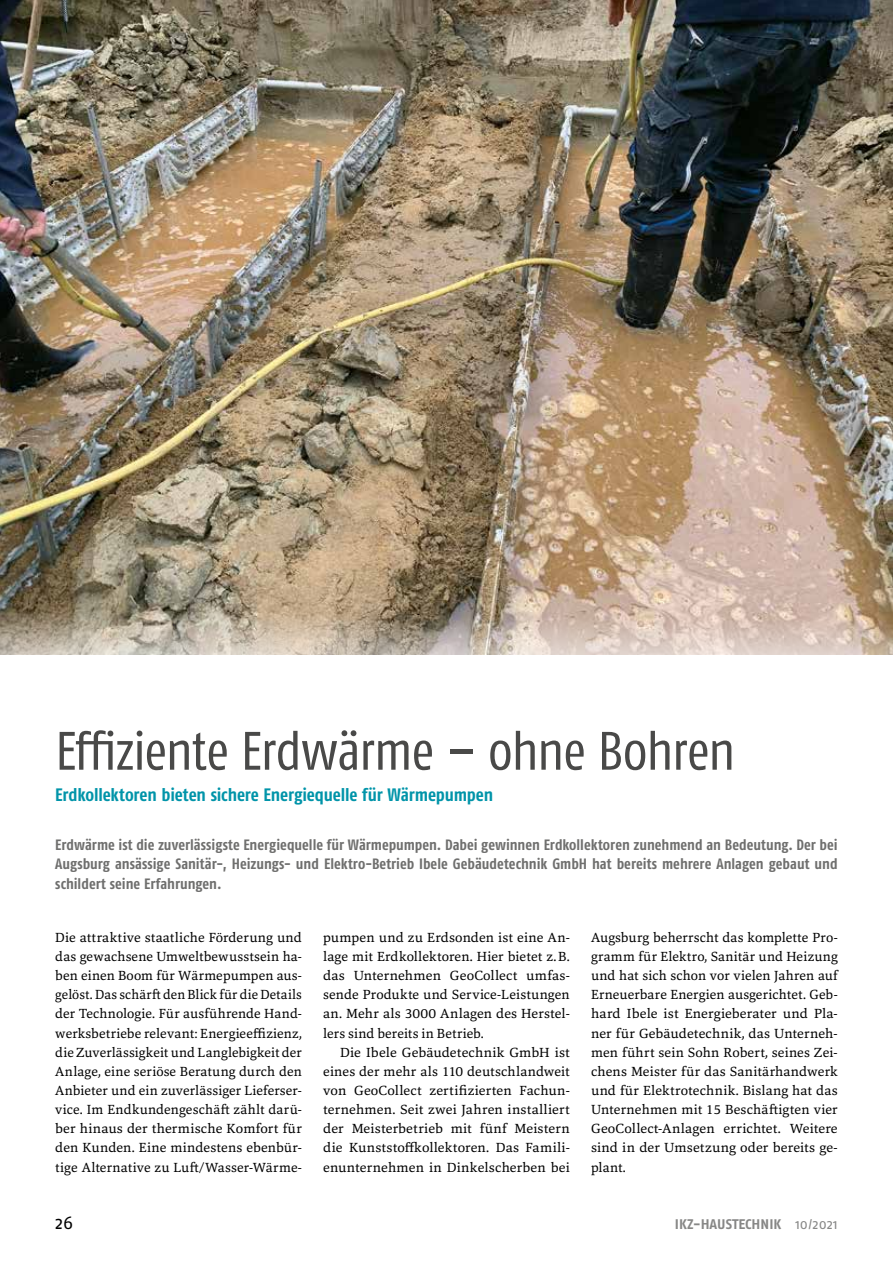
<style>
.page{position:relative;width:893px;height:1263px;background:#fff}
.page>*{position:absolute;margin:0;border:0;box-sizing:border-box;transform-origin:0 0}
.t1{font:condensed 54px "Fago OT";letter-spacing:-.02em;color:#494948}
.t2{font:700 condensed 18px "Fago OT";letter-spacing:-.005em;color:#0094a9}
.t3{font:18px "Fago OT";color:#000}
.t4{font:700 condensed 15px/19.5px "Fago OT";color:#6f6f6e;text-align:justify}
.t5{font:700 13.95px "Fago OT";color:#878786}
.t6{font:13.8px/19.2px "Marbach";letter-spacing:.01em;color:#000;text-align:justify}
.s1{font-weight:400}
</style>
<div class="page">
<img style="left:0;top:0;width:893px;height:655px">
<h1 class="t1" style="left:55px;top:718px;width:682px">Effiziente Erdwärme – ohne Bohren</h1>
<h2 class="t2" style="left:55px;top:784px;width:439px">Erdkollektoren bieten sichere Energiequelle für Wärmepumpen</h2>
<p class="t4" style="left:55px;top:835px;width:784px">Erdwärme ist die zuverlässigste Energiequelle für Wärmepumpen. Dabei gewinnen Erdkollektoren zunehmend an Bedeutung. Der bei Augsburg ansässige Sanitär-, Heizungs- und Elektro-Betrieb Ibele Gebäudetechnik GmbH hat bereits mehrere Anlagen gebaut und schildert seine Erfahrungen.</p>
<p class="t6" style="left:55px;top:928px;width:248px">Die attraktive staatliche Förderung und das gewachsene Umweltbewusstsein ha&shy;ben einen Boom für Wärmepumpen aus&shy;gelöst. Das schärft den Blick für die Details der Technologie. Für ausführende Hand&shy;werksbetriebe relevant: Energieeffizienz, die Zuverlässigkeit und Langlebigkeit der Anlage, eine seriöse Beratung durch den Anbieter und ein zuverlässiger Lieferser&shy;vice. Im Endkundengeschäft zählt darü&shy;ber hinaus der thermische Komfort für den Kunden. Eine mindestens ebenbür&shy;tige Alternative zu Luft/Wasser-Wärme-</p>
<p class="t6" style="left:323px;top:928px;width:248px">pumpen und zu Erdsonden ist eine An&shy;lage mit Erdkollektoren. Hier bietet z.B. das Unternehmen GeoCollect umfas&shy;sende Produkte und Service-Leistungen an. Mehr als 3000 Anlagen des Herstel&shy;lers sind bereits in Betrieb.</p>
<p class="t6" style="left:591px;top:928px;width:248px">Augsburg beherrscht das komplette Pro&shy;gramm für Elektro, Sanitär und Heizung und hat sich schon vor vielen Jahren auf Erneuerbare Energien ausgerichtet. Geb&shy;hard Ibele ist Energieberater und Pla&shy;ner für Gebäudetechnik, das Unterneh&shy;men führt sein Sohn Robert, seines Zei&shy;chens Meister für das Sanitärhandwerk und für Elektrotechnik. Bislang hat das Unternehmen mit 15 Beschäftigten vier GeoCollect-Anlagen errichtet. Weitere sind in der Umsetzung oder bereits ge&shy;plant.</p>
<p class="t6" style="left:323px;top:1042px;width:248px;text-indent:17px">Die Ibele Gebäudetechnik GmbH ist eines der mehr als 110 deutschlandweit von GeoCollect zertifizierten Fachun&shy;ternehmen. Seit zwei Jahren installiert der Meisterbetrieb mit fünf Meistern die Kunststoffkollektoren. Das Famili&shy;enunternehmen in Dinkelscherben bei</p>
<h2 class="t3" style="left:55px;top:1212px;width:20px">26</h2>
<p class="t5" style="left:675px;top:1216px;width:164px">IKZ-HAUSTECHNIK <span class="s1">10/2021</span></p>
</div>
